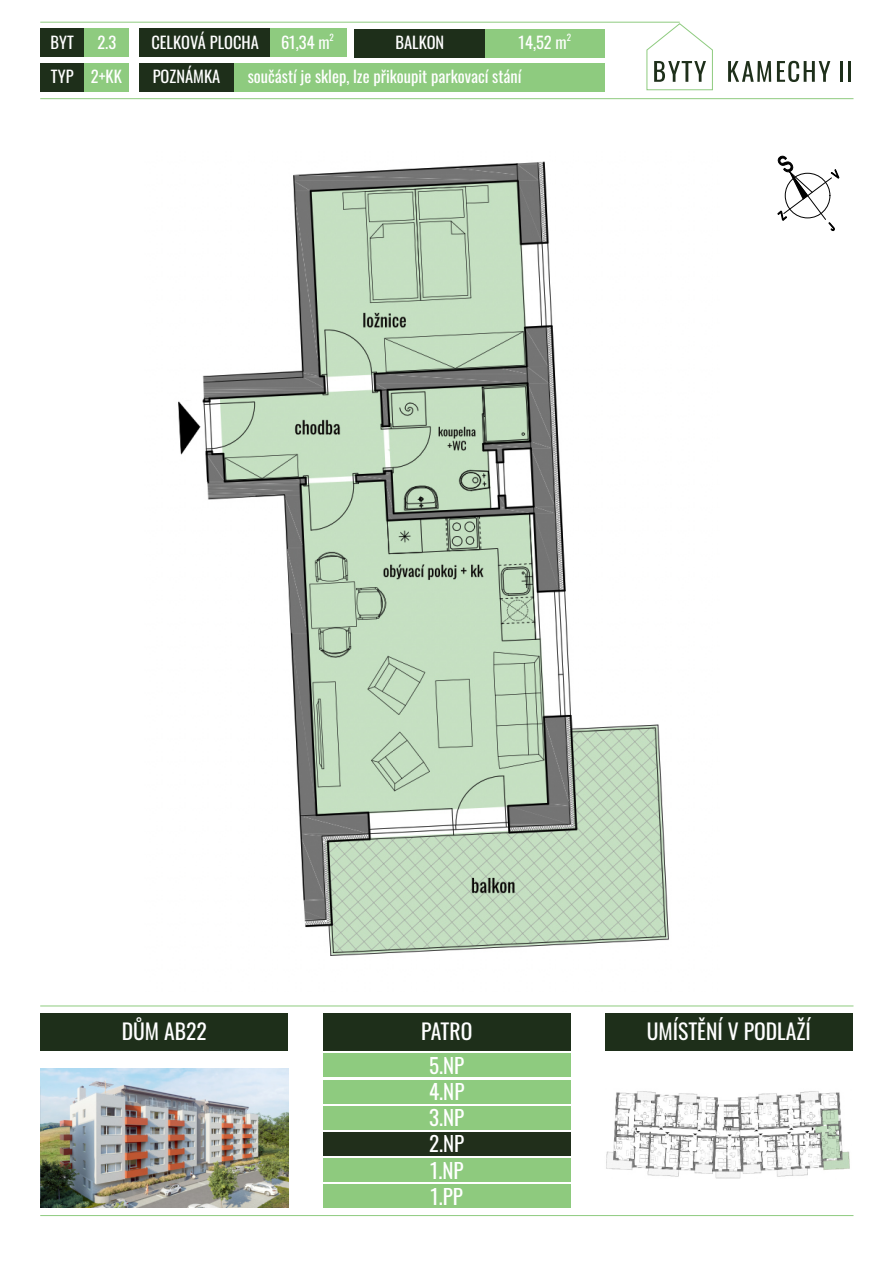
<style>
.page{position:relative;width:894px;height:1263px;background:#fff}
.page>*{position:absolute;margin:0;border:0;box-sizing:border-box;transform-origin:0 0}
.t1{font:21.6px "Oswald";color:#fff}
.t2{font:21px/26.1px "Oswald";color:#fff;text-align:justify}
.t3{font:16.5px "Oswald";color:#fff}
.t4{font:9px "Oswald";color:#fff}
</style>
<div class="page">
<hr style="left:40px;top:98px;width:813px;height:1px;background:#8ecb7f">
<hr style="left:40px;top:22px;width:639px;height:1px;background:#8ecb7f">
<svg style="left:728px;top:61px;width:42px;height:21px"></svg>
<svg style="left:776px;top:61px;width:54px;height:21px"></svg>
<hr style="left:839px;top:61px;width:3px;height:21px;background:#1e2f1a">
<hr style="left:847px;top:61px;width:3px;height:21px;background:#1e2f1a">
<svg style="left:646px;top:23px;width:66px;height:67px"></svg>
<div style="left:84px;top:29px;width:45px;height:28px;background:#8ecb7f"></div>
<div style="left:270px;top:29px;width:77px;height:28px;background:#8ecb7f"></div>
<div style="left:484px;top:29px;width:121px;height:28px;background:#8ecb7f"></div>
<div style="left:84px;top:63px;width:44px;height:29px;background:#8ecb7f"></div>
<div style="left:40px;top:29px;width:44px;height:28px;background:#1e2f1a"></div>
<div style="left:139px;top:29px;width:131px;height:28px;background:#1e2f1a"></div>
<div style="left:354px;top:29px;width:130px;height:28px;background:#1e2f1a"></div>
<div style="left:40px;top:63px;width:44px;height:29px;background:#1e2f1a"></div>
<svg style="left:777px;top:156px;width:62px;height:75px"></svg>
<hr style="left:40px;top:1006px;width:813px;height:1px;background:#8ecb7f">
<hr style="left:40px;top:1215px;width:813px;height:1px;background:#8ecb7f">
<div style="left:604px;top:1013px;width:248px;height:38px;background:#1e2f1a"></div>
<div style="left:40px;top:1013px;width:248px;height:38px;background:#1e2f1a"></div>
<div style="left:233px;top:63px;width:372px;height:29px;background:#8ecb7f"></div>
<div style="left:139px;top:63px;width:94px;height:29px;background:#1e2f1a"></div>
<img style="left:40px;top:1068px;width:248px;height:140px">
<img style="left:606px;top:1091px;width:244px;height:88px">
<div style="left:323px;top:1054px;width:247px;height:23px;background:#8ecb7f"></div>
<div style="left:323px;top:1080px;width:247px;height:23px;background:#8ecb7f"></div>
<div style="left:323px;top:1106px;width:247px;height:23px;background:#8eca7e"></div>
<div style="left:323px;top:1132px;width:247px;height:23px;background:#212f1b"></div>
<div style="left:323px;top:1159px;width:247px;height:23px;background:#8eca7e"></div>
<div style="left:323px;top:1185px;width:247px;height:23px;background:#8eca7e"></div>
<div style="left:323px;top:1013px;width:247px;height:38px;background:#1e2f1a"></div>
<img style="left:178px;top:161px;width:491px;height:795px">
<p class="t3" style="left:51px;top:29px;width:25px">BYT</p>
<p class="t3" style="left:151px;top:29px;width:109px">CELKOVÁ PLOCHA</p>
<p class="t3" style="left:395px;top:29px;width:50px">BALKON</p>
<p class="t3" style="left:51px;top:64px;width:24px">TYP</p>
<p class="t3" style="left:97px;top:29px;width:20px">2.3</p>
<p class="t3" style="left:281px;top:29px;width:50px">61,34 m</p>
<p class="t4" style="left:329px;top:31px;width:6px">2</p>
<p class="t3" style="left:518px;top:29px;width:50px">14,52 m</p>
<p class="t4" style="left:566px;top:31px;width:6px">2</p>
<p class="t3" style="left:91px;top:64px;width:32px">2+KK</p>
<p class="t3" style="left:153px;top:64px;width:69px">POZNÁMKA</p>
<p class="t3" style="left:247px;top:64px;width:275px">součástí je sklep, lze přikoupit parkovací stání</p>
<h1 class="t1" style="left:122px;top:1014px;width:87px">DŮM AB22</h1>
<h1 class="t1" style="left:646px;top:1014px;width:166px">UMÍSTĚNÍ V PODLAŽÍ</h1>
<h1 class="t1" style="left:421px;top:1014px;width:53px">PATRO</h1>
<p class="t2" style="left:429px;top:1051px;width:37px">5.NP 4.NP 3.NP 2.NP 1.NP 1.PP</p>
</div>
